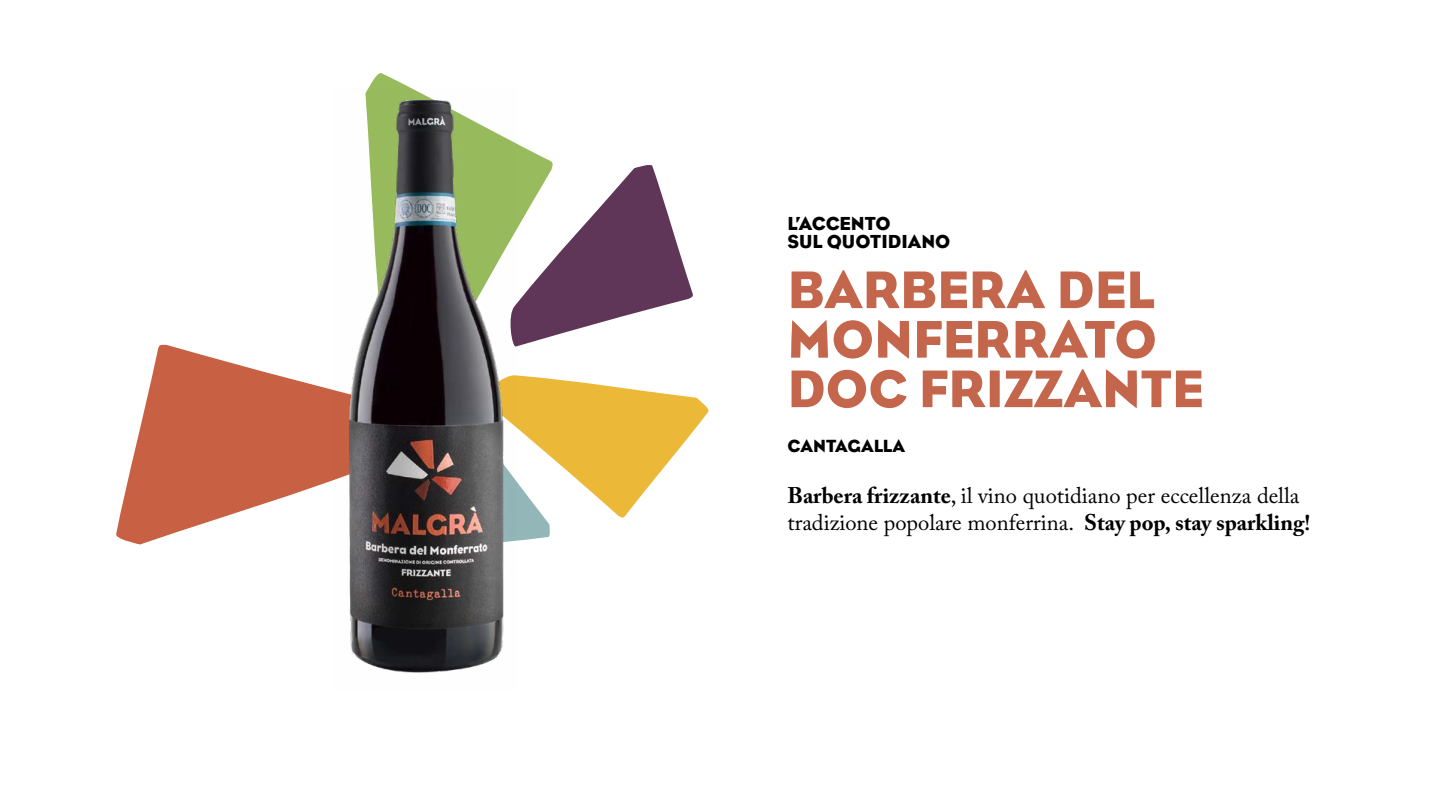
<style>
.page{position:relative;width:1440px;height:810px;background:#fff}
.page>*{position:absolute;margin:0;border:0;box-sizing:border-box;transform-origin:0 0}
.t1{font:54px/49.5px "Eagle";color:#c4664b}
.t2{font:22.5px/27px "Adobe Caslon Pro";color:#000}
.t3{font:19.27px/18px "Eagle";color:#000}
.t4{font:18px "Eagle";color:#000}
.s1{font-weight:700}
</style>
<div class="page">
<svg style="left:368px;top:73px;width:184px;height:89px"></svg>
<svg style="left:116px;top:344px;width:216px;height:200px;fill:#c86043"></svg>
<svg style="left:518px;top:162px;width:175px;height:184px"></svg>
<svg style="left:518px;top:375px;width:191px;height:166px"></svg>
<img style="left:332px;top:88px;width:186px;height:585px">
<p class="t3" style="left:787px;top:215px;width:165px">L’ACCENTO<br>SUL QUOTIDIANO</p>
<h1 class="t1" style="left:788px;top:265px;width:417px">BARBERA DEL<br>MONFERRATO<br>DOC FRIZZANTE</h1>
<p class="t4" style="left:788px;top:436px;width:119px">CANTAGALLA</p>
<p class="t2" style="left:788px;top:481px;width:524px"><span class="s1">Barbera frizzante</span>, il vino quotidiano per eccellenza della tradizione popolare monferrina. <span class="s1">Stay pop, stay sparkling!</span></p>
</div>
